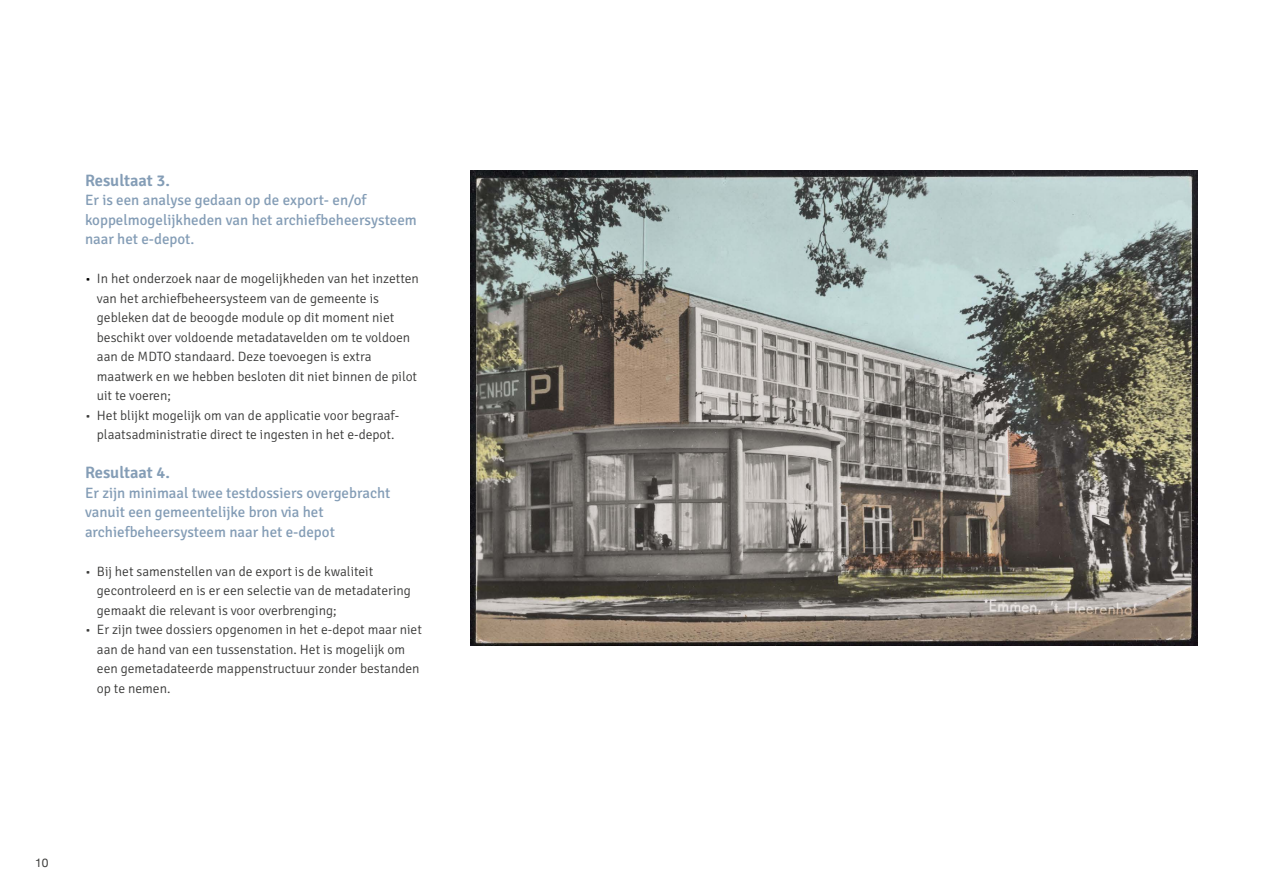
<style>
.page{position:relative;width:1263px;height:893px;background:#fff}
.page>*{position:absolute;margin:0;border:0;box-sizing:border-box;transform-origin:0 0}
.t1{font:600 16.5px "Signika";color:#849db6}
.t2{font:15px/19.5px "Signika";color:#849db6}
.t3{font:300 13.5px/19.5px "Signika";color:#3c3c3b}
.t4{font:12px "Helvetica Neue";color:#3c3c3b}
.s1{color:#000}
</style>
<div class="page">
<img style="left:471px;top:171px;width:727px;height:474px">
<p class="t1" style="left:85px;top:168px;width:86px">Resultaat 3.</p>
<p class="t2" style="left:85px;top:189px;width:333px">Er is een analyse gedaan op de export- en/of koppelmogelijkheden van het archiefbeheersysteem naar het e-depot.</p>
<p class="t3" style="left:97px;top:268px;width:324px;text-indent:-12px"><span class="s1">•</span> In het onderzoek naar de mogelijkheden van het inzetten van het archiefbeheersysteem van de gemeente is gebleken dat de beoogde module op dit moment niet beschikt over voldoende metadatavelden om te voldoen aan de MDTO standaard. Deze toevoegen is extra maatwerk en we hebben besloten dit niet binnen de pilot uit te voeren;</p>
<p class="t3" style="left:85px;top:404px;width:316px;text-align:center">• Het blijkt mogelijk om van de applicatie voor begraaf&shy;plaatsadministratie direct te ingesten in het e-depot.</p>
<p class="t1" style="left:85px;top:461px;width:86px">Resultaat 4.</p>
<p class="t2" style="left:85px;top:482px;width:307px">Er zijn minimaal twee testdossiers overgebracht vanuit een gemeentelijke bron via het archiefbeheersysteem naar het e-depot</p>
<p class="t3" style="left:97px;top:560px;width:316px;text-indent:-12px">• Bij het samenstellen van de export is de kwaliteit gecontroleerd en is er een selectie van de metadatering gemaakt die relevant is voor overbrenging;</p>
<p class="t3" style="left:97px;top:619px;width:327px;text-indent:-12px">• Er zijn twee dossiers opgenomen in het e-depot maar niet aan de hand van een tussenstation. Het is mogelijk om een gemetadateerde mappenstructuur zonder bestanden op te nemen.</p>
<p class="t4" style="left:35px;top:854px;width:15px">10</p>
</div>
